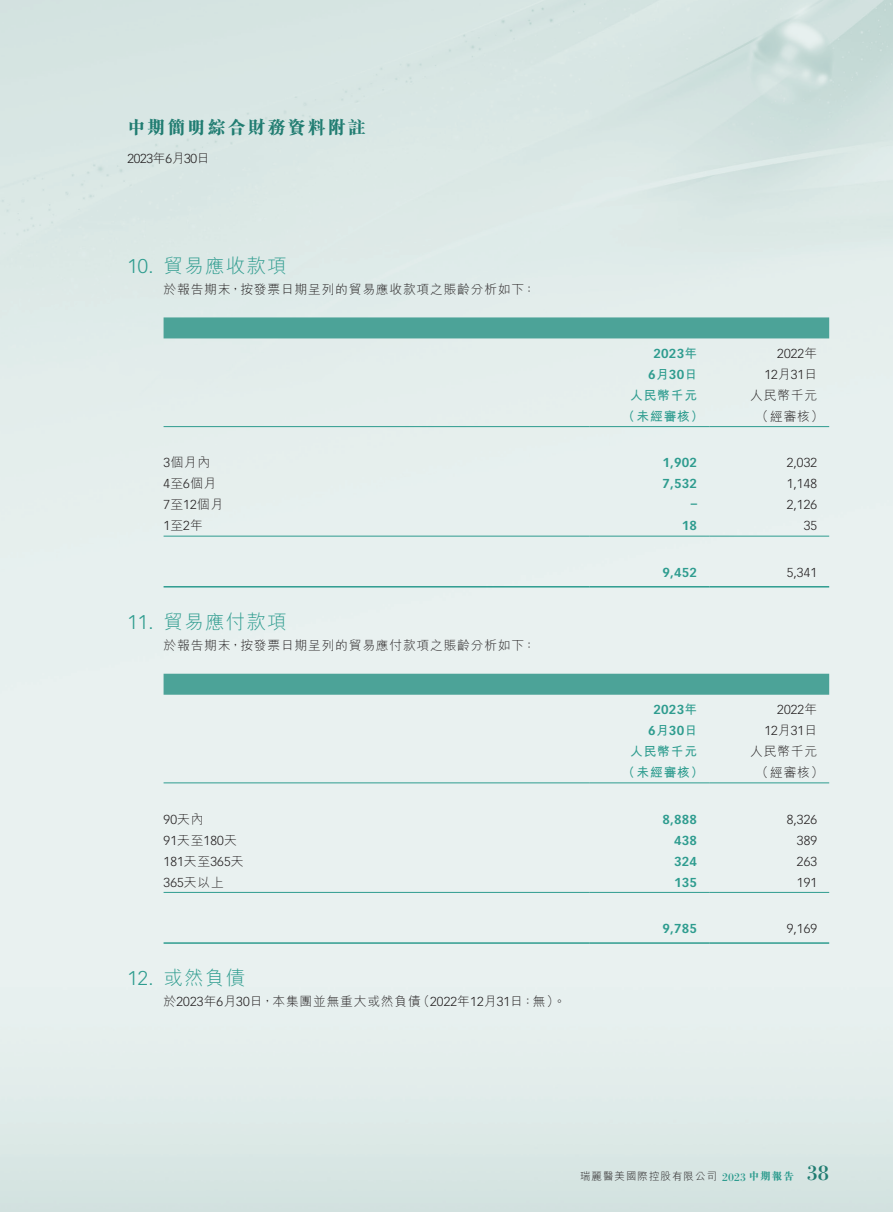
<style>
.page{position:relative;width:893px;height:1212px;background:#fff}
.page>*{position:absolute;margin:0;border:0;box-sizing:border-box;transform-origin:0 0}
.t1{font:22.5px "Bodoni Std";color:#217d72}
.t2{font:300 19.5px "M Hei HK";letter-spacing:.065em;color:#2e9c8f}
.t3{font:300 19.5px "Vectora LT Std";color:#2e9c8f}
.t4{font:800 18px "M Sung HK";letter-spacing:.11em;color:#217d72}
.t5{font:300 12.75px "M Hei HK";letter-spacing:.065em;color:#231f20}
.t6{font:300 12.75px/21px "Vectora LT Std";letter-spacing:.015em;color:#231f20;text-align:right}
.t7{font:700 12.75px/21px "Vectora LT Std";letter-spacing:.015em;color:#2e9c8f;text-align:center}
.t8{font:700 12.75px "M Hei HK";letter-spacing:.065em;color:#2e9c8f}
.t9{font:12px "Bodoni Std";color:#2e9c8f}
.t10{font:300 10.5px "M Hei HK";letter-spacing:.095em;color:#231f20}
.t11{font:800 10.5px "M Sung HK";color:#2e9c8f}
.s1{font-family:"M Hei HK"}
.s2{font-family:"Vectora LT Std"}
</style>
<div class="page">
<div style="left:164px;top:317px;width:665px;height:21px;background:#4ca398"></div>
<hr style="left:164px;top:426px;width:425px;height:1px;background:#2e9c8f">
<hr style="left:589px;top:426px;width:120px;height:1px;background:#2e9c8f">
<hr style="left:709px;top:426px;width:120px;height:1px;background:#2e9c8f">
<hr style="left:164px;top:536px;width:425px;height:1px;background:#2e9c8f">
<hr style="left:589px;top:536px;width:120px;height:1px;background:#2e9c8f">
<hr style="left:709px;top:536px;width:120px;height:1px;background:#2e9c8f">
<hr style="left:164px;top:586px;width:425px;height:1px;background:#2e9c8f">
<hr style="left:589px;top:586px;width:120px;height:1px;background:#2e9c8f">
<hr style="left:709px;top:586px;width:120px;height:1px;background:#2e9c8f">
<div style="left:164px;top:674px;width:665px;height:21px;background:#4ca398"></div>
<hr style="left:164px;top:782px;width:425px;height:1px;background:#2e9c8f">
<hr style="left:589px;top:782px;width:120px;height:1px;background:#2e9c8f">
<hr style="left:709px;top:782px;width:120px;height:1px;background:#2e9c8f">
<hr style="left:164px;top:892px;width:425px;height:1px;background:#2e9c8f">
<hr style="left:589px;top:892px;width:120px;height:1px;background:#2e9c8f">
<hr style="left:709px;top:892px;width:120px;height:1px;background:#2e9c8f">
<hr style="left:164px;top:942px;width:425px;height:2px;background:#2e9c8f">
<hr style="left:589px;top:942px;width:120px;height:2px;background:#2e9c8f">
<hr style="left:709px;top:942px;width:120px;height:2px;background:#2e9c8f">
<h3 class="t4" style="left:128px;top:118px;width:240px">中期簡明綜合財務資料附註</h3>
<p class="t6" style="left:128px;top:148px;width:84px">2023<span class="s1">年月</span>6 30<span class="s1">日</span></p>
<h2 class="t3" style="left:128px;top:254px;width:27px">10.</h2>
<h2 class="t2" style="left:164px;top:255px;width:125px">貿易應收款項</h2>
<p class="t5" style="left:164px;top:282px;width:373px">於報告期末，按發票日期呈列的貿易應收款項之賬齡分析如下：</p>
<p class="t5" style="left:164px;top:456px;width:48px"><span class="s2">3</span>個月內</p>
<p class="t5" style="left:164px;top:477px;width:54px">至<span class="s2">4 6</span>個月</p>
<p class="t5" style="left:164px;top:498px;width:61px">至<span class="s2">7 12</span>個月</p>
<p class="t5" style="left:164px;top:519px;width:41px">至<span class="s2">1</span> 年<span class="s2">2</span></p>
<h2 class="t3" style="left:128px;top:611px;width:27px">11.</h2>
<h2 class="t2" style="left:164px;top:612px;width:125px">貿易應付款項</h2>
<p class="t5" style="left:164px;top:639px;width:373px">於報告期末，按發票日期呈列的貿易應付款項之賬齡分析如下：</p>
<p class="t6" style="left:164px;top:809px;width:41px">90<span class="s1">天內</span></p>
<p class="t6" style="left:164px;top:830px;width:75px">91<span class="s1">天至</span>180<span class="s1">天</span></p>
<p class="t6" style="left:164px;top:851px;width:81px">181<span class="s1">天至</span>365<span class="s1">天</span></p>
<p class="t6" style="left:164px;top:872px;width:62px">365<span class="s1">天以上</span></p>
<h2 class="t3" style="left:128px;top:967px;width:27px">12.</h2>
<h2 class="t2" style="left:164px;top:968px;width:83px">或然負債</h2>
<p class="t5" style="left:417px;top:995px;width:150px">（<span class="s2">2022</span>年<span class="s2">12</span>月<span class="s2">31</span>日：無。(</p>
<p class="t5" style="left:164px;top:995px;width:259px">於<span class="s2">2023</span>年月<span class="s2">6 30</span>日，本集團並無重大或然負債</p>
<p class="t7" style="left:653px;top:343px;width:45px">2023<span class="s1">年</span></p>
<p class="t6" style="left:777px;top:343px;width:41px">2022<span class="s1">年</span></p>
<p class="t7" style="left:648px;top:364px;width:50px">6<span class="s1">月</span>30<span class="s1">日</span></p>
<p class="t6" style="left:764px;top:364px;width:54px">12<span class="s1">月</span>31<span class="s1">日</span></p>
<p class="t8" style="left:630px;top:386px;width:69px">人民幣千元</p>
<p class="t5" style="left:750px;top:389px;width:68px">人民幣千元</p>
<p class="t8" style="left:622px;top:407px;width:83px">（未經審核）</p>
<p class="t5" style="left:756px;top:410px;width:69px">（經審核(</p>
<p class="t7" style="left:662px;top:452px;width:36px">1,902</p>
<p class="t6" style="left:787px;top:452px;width:32px">2,032</p>
<p class="t7" style="left:662px;top:473px;width:36px">7,532</p>
<p class="t6" style="left:787px;top:473px;width:32px">1,148</p>
<p class="t7" style="left:691px;top:493px;width:8px">–</p>
<p class="t6" style="left:787px;top:494px;width:32px">2,126</p>
<p class="t7" style="left:682px;top:515px;width:17px">18</p>
<p class="t6" style="left:804px;top:515px;width:15px">35</p>
<p class="t7" style="left:662px;top:562px;width:36px">9,452</p>
<p class="t6" style="left:787px;top:562px;width:32px">5,341</p>
<p class="t7" style="left:648px;top:699px;width:50px">2023<span class="s1">年<br></span>6<span class="s1">月</span>30<span class="s1">日</span></p>
<p class="t6" style="left:764px;top:699px;width:54px">2022<span class="s1">年<br></span>12<span class="s1">月</span>31<span class="s1">日</span></p>
<p class="t5" style="left:750px;top:745px;width:68px">人民幣千元</p>
<p class="t8" style="left:630px;top:742px;width:69px">人民幣千元</p>
<p class="t8" style="left:622px;top:763px;width:83px">（未經審核）</p>
<p class="t5" style="left:756px;top:766px;width:69px">（經審核(</p>
<p class="t7" style="left:662px;top:808px;width:36px">8,888</p>
<p class="t6" style="left:787px;top:809px;width:32px">8,326</p>
<p class="t7" style="left:674px;top:829px;width:25px">438</p>
<p class="t6" style="left:797px;top:830px;width:22px">389</p>
<p class="t7" style="left:674px;top:850px;width:25px">324</p>
<p class="t6" style="left:797px;top:851px;width:22px">263</p>
<p class="t7" style="left:674px;top:871px;width:25px">135</p>
<p class="t6" style="left:797px;top:872px;width:22px">191</p>
<p class="t7" style="left:662px;top:918px;width:36px">9,785</p>
<p class="t6" style="left:787px;top:918px;width:32px">9,169</p>
<p class="t10" style="left:580px;top:1171px;width:138px">瑞麗醫美國際控股有限公司</p>
<p class="t11" style="left:749px;top:1171px;width:46px">中期報告</p>
<p class="t9" style="left:722px;top:1169px;width:25px">2023</p>
<h1 class="t1" style="left:807px;top:1159px;width:24px">38</h1>
</div>
